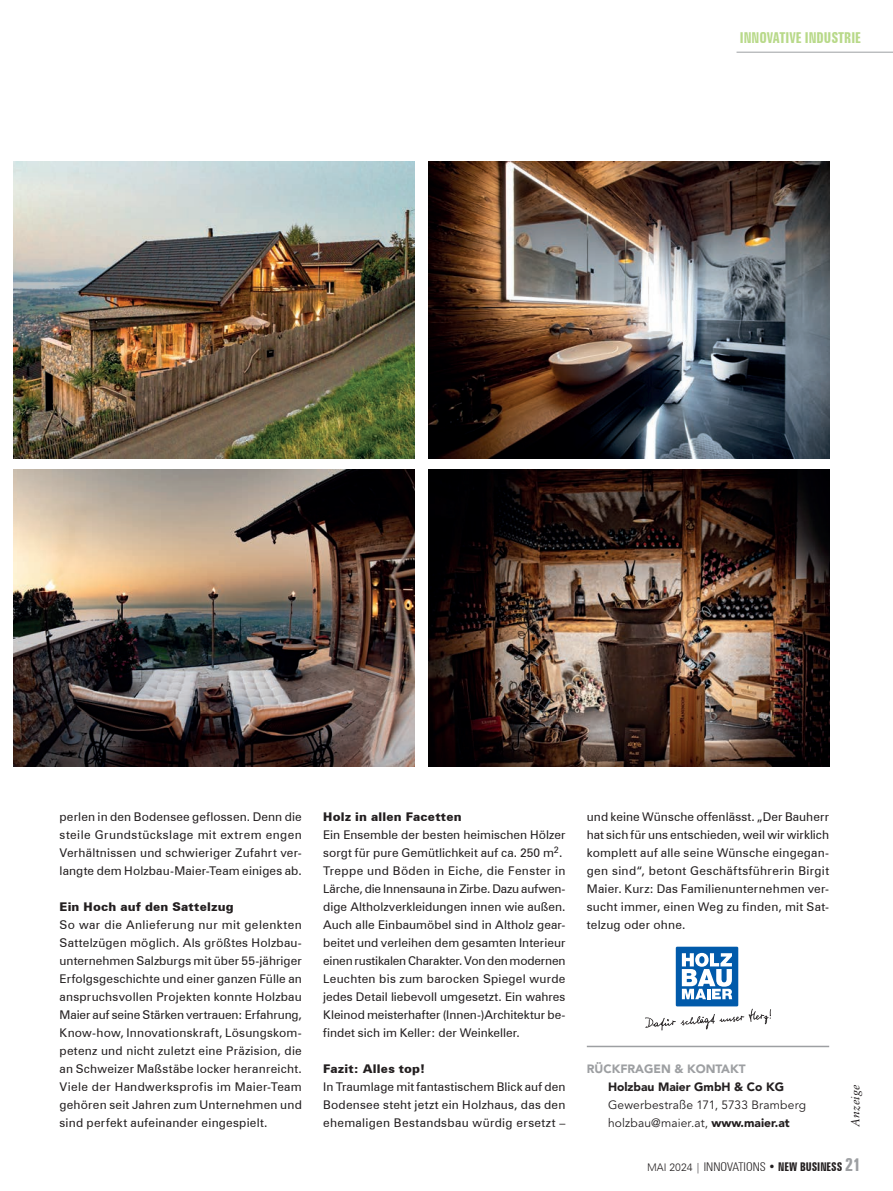
<style>
.page{position:relative;width:893px;height:1191px;background:#fff}
.page>*{position:absolute;margin:0;border:0;box-sizing:border-box;transform-origin:0 0}
.t1{font:700 extra-condensed 15px "Zurich BT";color:#b8d989}
.t2{font:12px/18px "Zurich BT";letter-spacing:.005em;color:#231f20;text-align:justify}
.t3{font:12px/18px "Avenir LT Std";letter-spacing:.015em;color:#231f20}
.t4{font:900 12px "Zurich BT";letter-spacing:.015em;color:#231f20}
.t5{font:700 extra-condensed 12px "Zurich BT";color:#231f20}
.t6{font:900 12px "Avenir LT Std";color:#231f20}
.t7{font:900 12px "Avenir LT Std";color:#9d9fa2}
.t8{font:italic 12px "Sabon LT Std";letter-spacing:.02em;color:#231f20}
.s1{font-weight:900}
.s2{font-weight:300;font-stretch:normal;font-size:10.5px}
.s3{font-weight:300;font-stretch:condensed}
.s4{font-size:18px;color:#9d9fa2}
</style>
<div class="page">
<hr style="left:736px;top:52px;width:157px;height:1px;background:#9d9fa2">
<img style="left:429px;top:162px;width:400px;height:296px">
<img style="left:14px;top:162px;width:400px;height:296px">
<img style="left:429px;top:469px;width:400px;height:297px">
<img style="left:14px;top:469px;width:400px;height:297px">
<hr style="left:587px;top:1045px;width:242px;height:2px;background:#9d9fa2">
<div style="left:676px;top:946px;width:62px;height:60px;background:#015aaa"></div>
<svg style="left:682px;top:953px;width:50px;height:46px"></svg>
<svg style="left:645px;top:1008px;width:126px;height:22px"></svg>
<p class="t1" style="left:740px;top:29px;width:123px">INNOVATIVE INDUSTRIE</p>
<p class="t2" style="left:60px;top:807px;width:244px">perlen in den Bodensee geflossen. Denn die steile Grundstückslage mit extrem engen Verhältnissen und schwieriger Zufahrt ver&shy;langte dem Holzbau-Maier-Team einiges ab.</p>
<p class="t4" style="left:60px;top:899px;width:176px">Ein Hoch auf den Sattelzug</p>
<p class="t2" style="left:60px;top:915px;width:244px">So war die Anlieferung nur mit gelenkten Sattelzügen möglich. Als größtes Holzbau&shy;unternehmen Salzburgs mit über 55-jähriger Erfolgsgeschichte und einer ganzen Fülle an anspruchsvollen Projekten konnte Holzbau Maier auf seine Stärken vertrauen: Erfahrung, Know-how, Innovationskraft, Lösungskom&shy;petenz und nicht zuletzt eine Präzision, die an Schweizer Maßstäbe locker heranreicht.<br>Viele der Handwerksprofis im Maier-Team gehören seit Jahren zum Unternehmen und sind perfekt aufeinander eingespielt.</p>
<p class="t4" style="left:323px;top:809px;width:140px">Holz in allen Facetten</p>
<p class="t2" style="left:323px;top:825px;width:244px;text-align:left">Ein Ensemble der besten heimischen Hölzer sorgt für pure Gemütlichkeit auf ca. 250 m<sup>2</sup>.<br>Treppe und Böden in Eiche, die Fenster in Lärche, die Innensauna in Zirbe. Dazu aufwen&shy;dige Altholzverkleidungen innen wie außen.<br>Auch alle Einbaumöbel sind in Altholz gear&shy;beitet und verleihen dem gesamten Interieur einen rustikalen Charakter. Von den modernen Leuchten bis zum barocken Spiegel wurde jedes Detail liebevoll umgesetzt. Ein wahres Kleinod meisterhafter (Innen-)Architektur be&shy;findet sich im Keller: der Weinkeller.</p>
<p class="t4" style="left:323px;top:1061px;width:103px">Fazit: Alles top!</p>
<p class="t2" style="left:323px;top:1077px;width:244px">In Traumlage mit fantastischem Blick auf den Bodensee steht jetzt ein Holzhaus, das den ehemaligen Bestandsbau würdig ersetzt –</p>
<p class="t2" style="left:587px;top:807px;width:244px">und keine Wünsche offenlässt. „Der Bauherr hat sich für uns entschieden, weil wir wirklich komplett auf alle seine Wünsche eingegan&shy;gen sind“, betont Geschäftsführerin Birgit Maier. Kurz: Das Familienunternehmen ver&shy;sucht immer, einen Weg zu finden, mit Sat&shy;telzug oder ohne.</p>
<p class="t7" style="left:587px;top:1061px;width:160px">RÜCKFRAGEN &amp; KONTAKT</p>
<p class="t6" style="left:608px;top:1079px;width:177px">Holzbau Maier GmbH &amp; Co KG</p>
<p class="t3" style="left:608px;top:1096px;width:200px">Gewerbestraße 171, 5733 Bramberg holzbau@maier.at, <span class="s1">www.maier.at</span></p>
<p class="t8" style="left:848px;top:1126px;width:44px;rotate:-90deg">Anzeige</p>
<p class="t5" style="left:647px;top:1159px;width:215px"><span class="s2">MAI 2024 |</span> <span class="s3">INNOVATIONS</span> • NEW BUSINESS <span class="s4">21</span></p>
</div>
